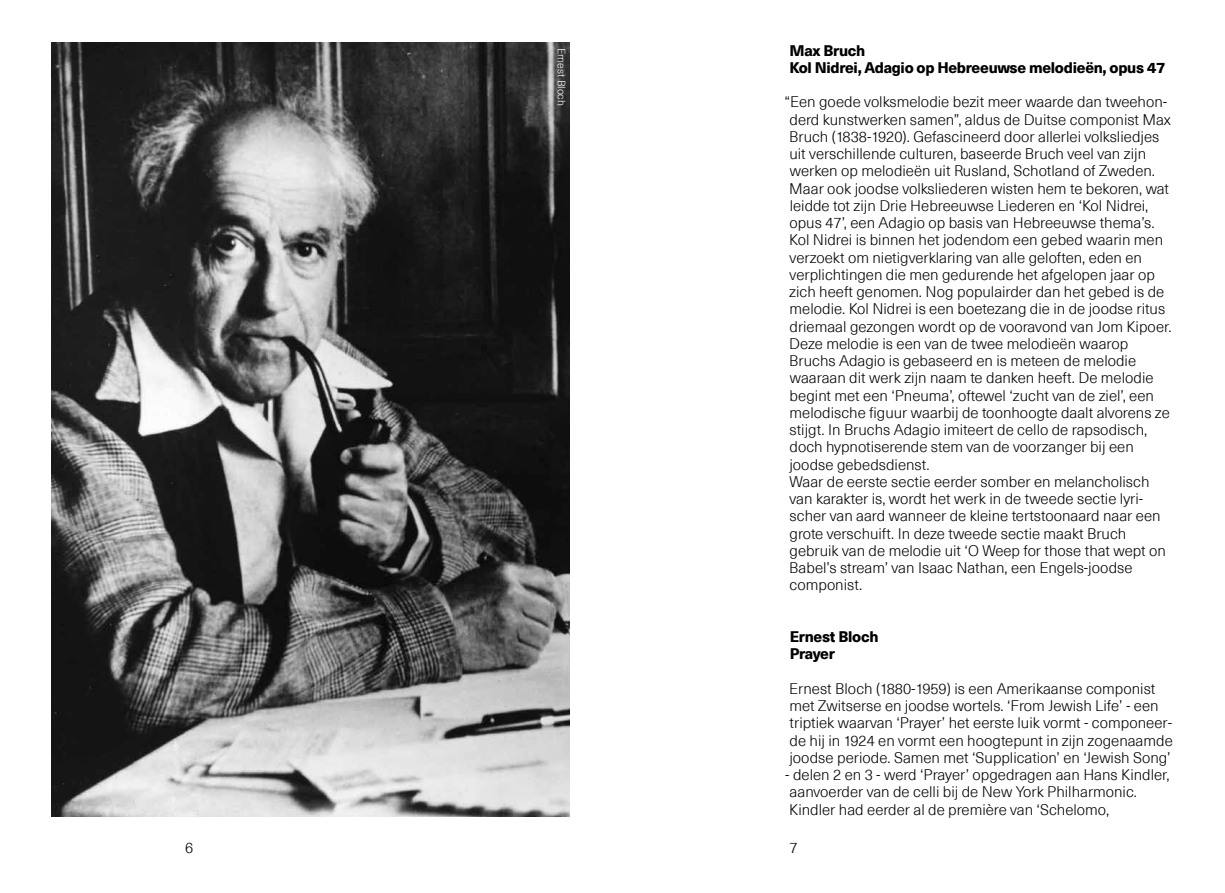
<style>
.page{position:relative;width:1225px;height:893px;background:#fff}
.page>*{position:absolute;margin:0;border:0;box-sizing:border-box;transform-origin:0 0}
.t1{font:300 15px/17.2px "Neue Haas Unica Pro";color:#000}
.t2{font:800 15px/17.2px "Neue Haas Unica Pro";letter-spacing:-.02em;color:#000}
.t3{font:300 10.5px "Neue Haas Unica Pro";color:#fff}
</style>
<div class="page">
<img style="left:51px;top:43px;width:519px;height:773px">
<p class="t3" style="left:567px;top:48px;width:60px;rotate:90deg">Ernest Bloch</p>
<p class="t2" style="left:789px;top:42px;width:377px">Max Bruch<br>Kol Nidrei, Adagio op Hebreeuwse melodieën, opus 47</p>
<p class="t1" style="left:789px;top:94px;width:384px;text-indent:-5px">“Een goede volksmelodie bezit meer waarde dan tweehon&shy;derd kunstwerken samen”, aldus de Duitse componist Max Bruch (1838-1920). Gefascineerd door allerlei volksliedjes uit verschillende culturen, baseerde Bruch veel van zijn werken op melodieën uit Rusland, Schotland of Zweden.<br>Maar ook joodse volksliederen wisten hem te bekoren, wat leidde tot zijn Drie Hebreeuwse Liederen en ‘Kol Nidrei, opus 47’, een Adagio op basis van Hebreeuwse thema’s.<br>Kol Nidrei is binnen het jodendom een gebed waarin men verzoekt om nietigverklaring van alle geloften, eden en verplichtingen die men gedurende het afgelopen jaar op zich heeft genomen. Nog populairder dan het gebed is de melodie. Kol Nidrei is een boetezang die in de joodse ritus driemaal gezongen wordt op de vooravond van Jom Kipoer.<br>Deze melodie is een van de twee melodieën waarop Bruchs Adagio is gebaseerd en is meteen de melodie waaraan dit werk zijn naam te danken heeft. De melodie begint met een ‘Pneuma’, oftewel ‘zucht van de ziel’, een melodische figuur waarbij de toonhoogte daalt alvorens ze stijgt. In Bruchs Adagio imiteert de cello de rapsodisch, doch hypnotiserende stem van de voorzanger bij een joodse gebedsdienst.<br>Waar de eerste sectie eerder somber en melancholisch van karakter is, wordt het werk in de tweede sectie lyri&shy;scher van aard wanneer de kleine tertstoonaard naar een grote verschuift. In deze tweede sectie maakt Bruch gebruik van de melodie uit ‘O Weep for those that wept on Babel’s stream’ van Isaac Nathan, een Engels-joodse componist.</p>
<p class="t2" style="left:789px;top:628px;width:90px">Ernest Bloch<br>Prayer</p>
<p class="t1" style="left:789px;top:680px;width:385px">Ernest Bloch (1880-1959) is een Amerikaanse componist met Zwitserse en joodse wortels. ‘From Jewish Life’ - een triptiek waarvan ‘Prayer’ het eerste luik vormt - componeer&shy;de hij in 1924 en vormt een hoogtepunt in zijn zogenaamde joodse periode. Samen met ‘Supplication’ en ‘Jewish Song’</p>
<p class="t1" style="left:785px;top:766px;width:386px">- delen 2 en 3 - werd ‘Prayer’ opgedragen aan Hans Kindler, aanvoerder van de celli bij de New York Philharmonic.<br>Kindler had eerder al de première van ‘Schelomo,</p>
<p class="t1" style="left:185px;top:839px;width:10px">6</p>
<p class="t1" style="left:789px;top:839px;width:10px">7</p>
</div>
